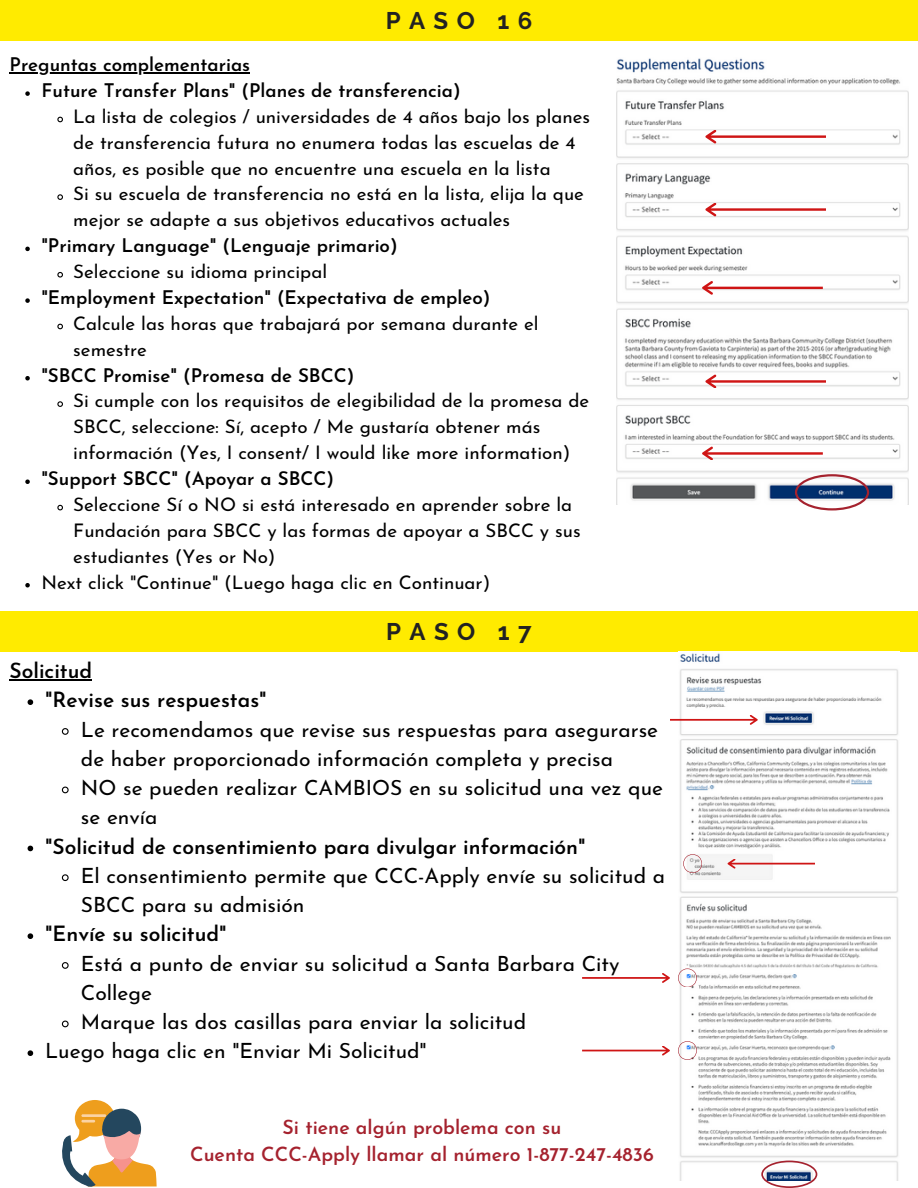
<style>
.page{position:relative;width:918px;height:1188px;background:#fff}
.page>*{position:absolute;margin:0;border:0;box-sizing:border-box;transform-origin:0 0}
.t1{font:700 24px "Raleway";letter-spacing:.35em;color:#222}
.t2{font:21px/29.2px "Josefin Sans";color:#000}
.t3{font:600 21px "Josefin Sans";color:#000}
.t4{font:600 19.5px/27px "Josefin Sans";color:#a5222e;text-align:center}
.t5{font:18.75px/25.8px "Josefin Sans";color:#000}
.t6{font:600 18.75px "Josefin Sans";color:#000}
</style>
<div class="page">
<div style="left:0;top:0;width:918px;height:41px;background:#ffeb00"></div>
<div style="left:0;top:611px;width:918px;height:41px;background:#ffeb00"></div>
<img style="left:617px;top:58px;width:291px;height:447px">
<hr style="left:10px;top:72px;width:240px;height:1px;background:#000">
<svg style="left:25px;top:91px;width:5px;height:5px"></svg>
<svg style="left:57px;top:116px;width:6px;height:7px"></svg>
<svg style="left:57px;top:194px;width:6px;height:6px"></svg>
<svg style="left:25px;top:247px;width:5px;height:4px"></svg>
<svg style="left:57px;top:271px;width:6px;height:7px"></svg>
<svg style="left:25px;top:298px;width:5px;height:5px"></svg>
<svg style="left:57px;top:323px;width:6px;height:7px"></svg>
<svg style="left:25px;top:376px;width:5px;height:4px"></svg>
<svg style="left:57px;top:401px;width:6px;height:6px"></svg>
<svg style="left:25px;top:479px;width:5px;height:5px"></svg>
<svg style="left:57px;top:504px;width:6px;height:7px"></svg>
<svg style="left:25px;top:583px;width:5px;height:4px"></svg>
<svg style="left:705px;top:130px;width:121px;height:13px"></svg>
<svg style="left:705px;top:203px;width:121px;height:13px"></svg>
<svg style="left:702px;top:281px;width:121px;height:14px"></svg>
<svg style="left:705px;top:375px;width:121px;height:13px"></svg>
<svg style="left:702px;top:447px;width:121px;height:13px"></svg>
<svg style="left:795px;top:474px;width:74px;height:36px"></svg>
<hr style="left:10px;top:679px;width:82px;height:1px;background:#000">
<svg style="left:28px;top:699px;width:5px;height:6px"></svg>
<svg style="left:61px;top:728px;width:8px;height:7px"></svg>
<svg style="left:61px;top:786px;width:8px;height:8px"></svg>
<svg style="left:28px;top:846px;width:5px;height:5px"></svg>
<svg style="left:61px;top:874px;width:8px;height:8px"></svg>
<svg style="left:28px;top:933px;width:5px;height:6px"></svg>
<svg style="left:61px;top:962px;width:8px;height:7px"></svg>
<svg style="left:61px;top:1020px;width:8px;height:8px"></svg>
<svg style="left:28px;top:1050px;width:5px;height:6px"></svg>
<img style="left:680px;top:653px;width:218px;height:527px">
<svg style="left:761px;top:1161px;width:56px;height:27px"></svg>
<svg style="left:670px;top:715px;width:88px;height:10px"></svg>
<svg style="left:728px;top:859px;width:87px;height:10px"></svg>
<svg style="left:683px;top:854px;width:19px;height:19px"></svg>
<svg style="left:678px;top:968px;width:19px;height:19px"></svg>
<svg style="left:678px;top:1041px;width:19px;height:19px"></svg>
<svg style="left:582px;top:973px;width:88px;height:10px"></svg>
<svg style="left:582px;top:1046px;width:88px;height:10px"></svg>
<svg style="left:62px;top:1100px;width:95px;height:87px"></svg>
<p class="t1" style="left:386px;top:6px;width:148px">PASO 16</p>
<h1 class="t6" style="left:10px;top:57px;width:242px">Preguntas complementarias</h1>
<h4 class="t6" style="left:41px;top:83px;width:421px">Future Transfer Plans" (Planes de transferencia)</h4>
<p class="t5" style="left:73px;top:105px;width:519px">La lista de colegios / universidades de 4 años bajo los planes de transferencia futura no enumera todas las escuelas de 4 años, es posible que no encuentre una escuela en la lista</p>
<p class="t5" style="left:73px;top:183px;width:512px">Si su escuela de transferencia no está en la lista, elija la que mejor se adapte a sus objetivos educativos actuales</p>
<p class="t6" style="left:41px;top:238px;width:358px">"Primary Language" (Lenguaje primario)</p>
<p class="t5" style="left:73px;top:261px;width:255px">Seleccione su idioma principal</p>
<p class="t6" style="left:41px;top:290px;width:451px">"Employment Expectation" (Expectativa de empleo)</p>
<p class="t5" style="left:73px;top:312px;width:467px">Calcule las horas que trabajará por semana durante el semestre</p>
<p class="t6" style="left:41px;top:368px;width:314px">"SBCC Promise" (Promesa de SBCC)</p>
<p class="t5" style="left:73px;top:390px;width:517px">Si cumple con los requisitos de elegibilidad de la promesa de<br>SBCC, seleccione: Sí, acepto / Me gustaría obtener más información (Yes, I consent/ I would like more information)</p>
<p class="t6" style="left:41px;top:471px;width:294px">"Support SBCC" (Apoyar a SBCC)</p>
<p class="t5" style="left:73px;top:493px;width:509px">Seleccione Sí o NO si está interesado en aprender sobre la<br>Fundación para SBCC y las formas de apoyar a SBCC y sus estudiantes (Yes or No)</p>
<p class="t5" style="left:41px;top:571px;width:450px">Next click "Continue" (Luego haga clic en Continuar)</p>
<p class="t1" style="left:386px;top:617px;width:147px">PASO 17</p>
<p class="t3" style="left:10px;top:662px;width:84px">Solicitud</p>
<p class="t3" style="left:45px;top:692px;width:223px">"Revise sus respuestas"</p>
<p class="t2" style="left:81px;top:717px;width:579px">Le recomendamos que revise sus respuestas para asegurarse de haber proporcionado información completa y precisa</p>
<p class="t2" style="left:81px;top:775px;width:584px">NO se pueden realizar CAMBIOS en su solicitud una vez que se envía</p>
<h1 class="t3" style="left:45px;top:838px;width:542px">"Solicitud de consentimiento para divulgar información"</h1>
<h2 class="t2" style="left:81px;top:863px;width:586px">El consentimiento permite que CCC-Apply envíe su solicitud a<br>SBCC para su admisión</h2>
<p class="t3" style="left:45px;top:926px;width:183px">"Envíe su solicitud"</p>
<p class="t2" style="left:81px;top:951px;width:540px">Está a punto de enviar su solicitud a Santa Barbara City<br>College</p>
<p class="t2" style="left:81px;top:1009px;width:447px">Marque las dos casillas para enviar la solicitud</p>
<p class="t2" style="left:45px;top:1038px;width:383px">Luego haga clic en "Enviar Mi Solicitud"</p>
<p class="t4" style="left:190px;top:1115px;width:465px">Si tiene algún problema con su<br>Cuenta CCC-Apply llamar al número 1-877-247-4836</p>
</div>
